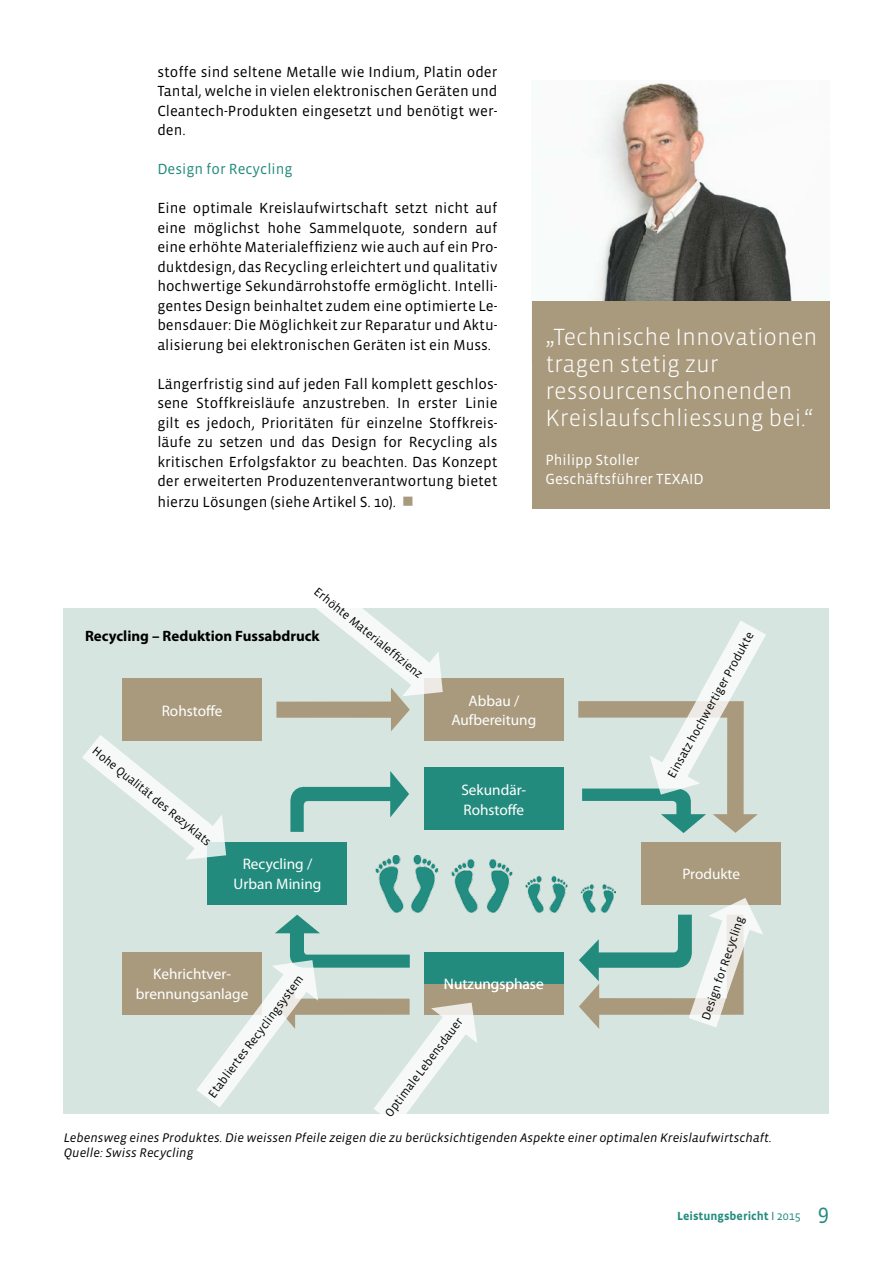
<style>
.page{position:relative;width:893px;height:1263px;background:#fff}
.page>*{position:absolute;margin:0;border:0;box-sizing:border-box;transform-origin:0 0}
.t1{font:300 24px/27px "Vista Sans OT";color:#fff}
.t2{font:15.3px/19.8px "Myriad Pro";color:#fff;text-align:center}
.t3{font:15px/19.5px "Vista Sans OT";color:#000;text-align:justify}
.t4{font:15px "Vista Sans OT";color:#fff}
.t5{font:700 15px "Myriad Pro";color:#000}
.t6{font:15px "Vista Sans OT";color:#238b7e}
.t7{font:italic 12.75px "Vista Sans OT";color:#000}
.t8{font:12px "Vista Sans OT";color:#000}
.t9{font:700 12px "Vista Sans OT";color:#238b7e}
.s1{color:#a99a7d}
.s2{font-family:"Myriad Pro";font-weight:400}
.s3{font-weight:400}
.s4{font-weight:400;font-size:22.5px}
</style>
<div class="page">
<img style="left:532px;top:83px;width:263px;height:278px">
<div style="left:533px;top:301px;width:297px;height:207px;background:#a99a7d"></div>
<div style="left:64px;top:608px;width:765px;height:505px;background:#d7e5e1"></div>
<div style="left:122px;top:678px;width:140px;height:63px;background:#a99a7d"></div>
<div style="left:424px;top:678px;width:140px;height:63px;background:#a99a7d"></div>
<div style="left:424px;top:952px;width:140px;height:63px;background:#a99a7d"></div>
<div style="left:122px;top:952px;width:140px;height:63px;background:#a99a7d"></div>
<div style="left:641px;top:842px;width:140px;height:63px;background:#a99a7d"></div>
<div style="left:424px;top:767px;width:140px;height:63px;background:#238b7e"></div>
<div style="left:208px;top:842px;width:139px;height:62px;background:#238b7e"></div>
<svg style="left:290px;top:771px;width:119px;height:61px"></svg>
<img style="left:376px;top:855px;width:236px;height:57px">
<div style="left:424px;top:952px;width:140px;height:31px;background:#238b7e"></div>
<svg style="left:276px;top:608px;width:134px;height:123px"></svg>
<svg style="left:82px;top:735px;width:126px;height:143px"></svg>
<svg style="left:196px;top:915px;width:299px;height:199px"></svg>
<svg style="left:579px;top:888px;width:165px;height:141px"></svg>
<svg style="left:578px;top:621px;width:188px;height:212px"></svg>
<p class="t3" style="left:157px;top:62px;width:342px">stoffe sind seltene Metalle wie Indium, Platin oder Tantal, welche in vielen elektronischen Geräten und Cleantech-Produkten eingesetzt und benötigt wer&shy;den.</p>
<p class="t6" style="left:157px;top:161px;width:137px">Design for Recycling</p>
<p class="t3" style="left:157px;top:199px;width:342px">Eine optimale Kreislaufwirtschaft setzt nicht auf eine möglichst hohe Sammelquote, sondern auf eine erhöhte Materialeffizienz wie auch auf ein Pro&shy;duktdesign, das Recycling erleichtert und qualitativ hochwertige Sekundärrohstoffe ermöglicht. Intelli&shy;gentes Design beinhaltet zudem eine optimierte Le&shy;bensdauer: Die Möglichkeit zur Reparatur und Aktu&shy;alisierung bei elektronischen Geräten ist ein Muss.</p>
<p class="t3" style="left:157px;top:374px;width:342px">Längerfristig sind auf jeden Fall komplett geschlos&shy;sene Stoffkreisläufe anzustreben. In erster Linie gilt es jedoch, Prioritäten für einzelne Stoffkreis&shy;läufe zu setzen und das Design for Recycling als kritischen Erfolgsfaktor zu beachten. Das Konzept der erweiterten Produzentenverantwortung bietet</p>
<p class="t3" style="left:157px;top:493px;width:258px">hierzu Lösungen (siehe Artikel S. 10). <span class="s1">■</span></p>
<p class="t1" style="left:545px;top:324px;width:274px">„Technische Innovationen tragen stetig zur</p>
<p class="t1" style="left:545px;top:378px;width:270px">ressourcenschonenden<br>Kreislaufschliessung bei.“</p>
<p class="t4" style="left:545px;top:452px;width:96px">Philipp Stoller</p>
<p class="t4" style="left:545px;top:472px;width:160px">Geschäftsführer TEXAID</p>
<p class="t8" style="left:320px;top:585px;width:137px;rotate:39deg">Erhöhte Materialeffi zienz</p>
<p class="t5" style="left:85px;top:626px;width:236px">Recycling – Reduktion Fussabdruck</p>
<p class="t2" style="left:162px;top:700px;width:62px">Rohstoffe</p>
<p class="t8" style="left:98px;top:744px;width:150px;rotate:39deg">Hohe Qualität des Rezyklats</p>
<p class="t2" style="left:243px;top:854px;width:71px">Recycling /</p>
<p class="t2" style="left:234px;top:873px;width:89px">Urban Mining</p>
<p class="t2" style="left:468px;top:690px;width:52px">Abbau /</p>
<p class="t2" style="left:451px;top:710px;width:86px">Aufbereitung</p>
<p class="t2" style="left:461px;top:779px;width:66px">Sekundär-</p>
<p class="t2" style="left:463px;top:799px;width:62px">Rohstoffe</p>
<p class="t8" style="left:665px;top:774px;width:166px;rotate:-61deg">Einsatz hochwertiger Produkte</p>
<p class="t2" style="left:682px;top:864px;width:59px">Produkte</p>
<p class="t2" style="left:136px;top:964px;width:114px">Kehrichtver&shy;brennungsanlage</p>
<p class="t8" style="left:206px;top:1092px;width:151px;rotate:-53deg">Etabliertes Recyclingsystem</p>
<p class="t2" style="left:444px;top:974px;width:101px">Nutzungsphase</p>
<p class="t8" style="left:383px;top:1111px;width:122px;rotate:-53deg">Optimale Lebensdauer</p>
<p class="t8" style="left:699px;top:1017px;width:110px;rotate:-71deg">Design for Recycling</p>
<p class="t7" style="left:64px;top:1131px;width:710px">Lebensweg eines Produktes. Die weissen Pfeile zeigen die zu berücksichtigenden Aspekte einer optimalen Kreislaufwirtschaft.</p>
<p class="t7" style="left:64px;top:1146px;width:131px">Quelle: Swiss Recycling</p>
<p class="t9" style="left:677px;top:1210px;width:154px">Leistungsbericht <span class="s2">І</span> <span class="s3">2015</span> <span class="s4">9</span></p>
</div>
